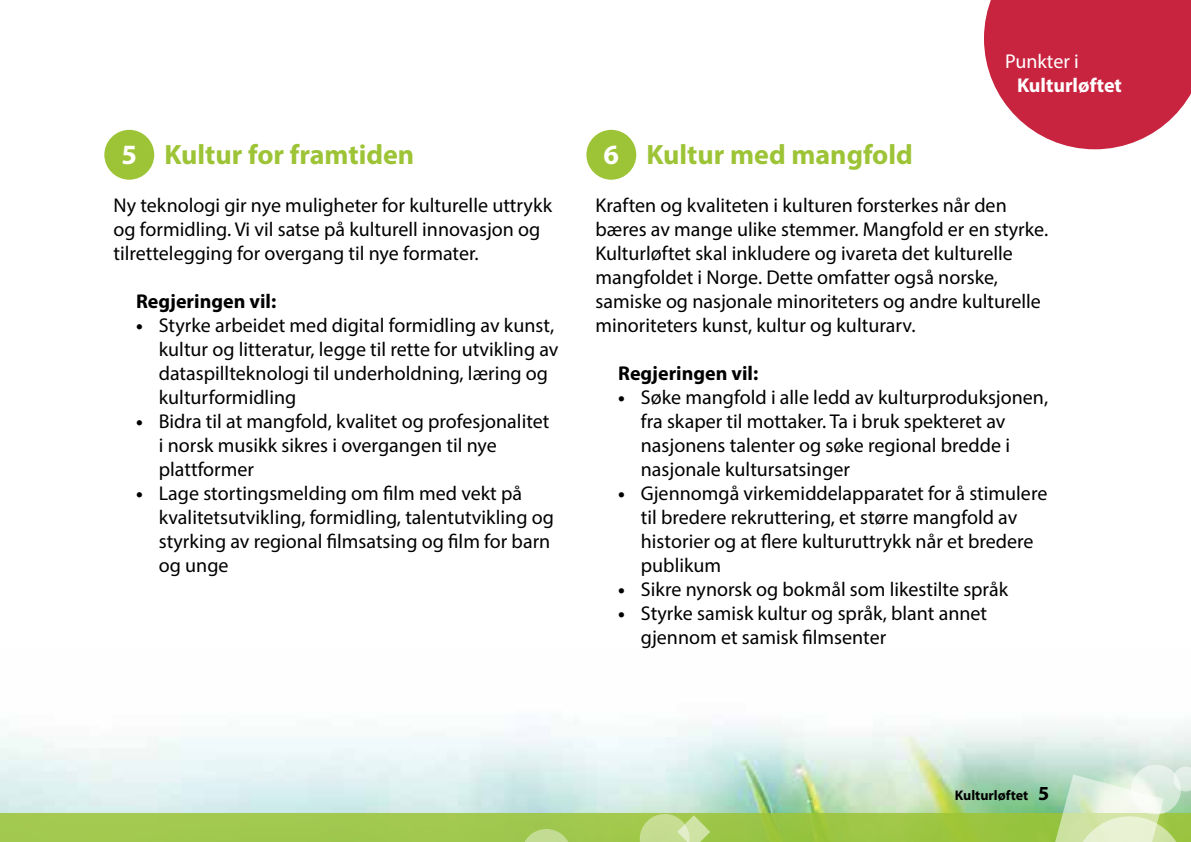
<style>
.page{position:relative;width:1191px;height:842px;background:#fff}
.page>*{position:absolute;margin:0;border:0;box-sizing:border-box;transform-origin:0 0}
.t1{font:700 28px "Myriad Pro";color:#9dc436}
.t2{font:20px/24px "Myriad Pro";color:#000}
.t3{font:700 20px "Myriad Pro";color:#000}
.t4{font:700 20px "Myriad Pro";color:#fff}
.t5{font:20px "Myriad Pro";color:#fff}
.t6{font:700 14px "Myriad";color:#000}
.s1{color:#fff}
.s2{font-weight:700}
.s3{font-size:20px}
</style>
<div class="page">
<img style="left:0;top:722px;width:1191px;height:92px">
<svg style="left:0;top:814px;width:1049px;height:28px;background:#9fc74a"></svg>
<svg style="left:521px;top:829px;width:50px;height:13px"></svg>
<svg style="left:1049px;top:766px;width:142px;height:76px;background:#cfe5bf"></svg>
<svg style="left:639px;top:814px;width:71px;height:28px;background:#c0d987"></svg>
<svg style="left:984px;top:0;width:207px;height:149px;background:#d04159"></svg>
<div style="left:104px;top:130px;width:50px;height:50px;background:#9dc436;border-radius:50%"></div>
<div style="left:586px;top:130px;width:50px;height:50px;background:#9dc436;border-radius:50%"></div>
<h1 class="t1" style="left:121px;top:136px;width:294px"><span class="s1">5</span> Kultur for framtiden</h1>
<p class="t2" style="left:113px;top:193px;width:440px">Ny teknologi gir nye muligheter for kulturelle uttrykk og formidling. Vi vil satse på kulturell innovasjon og tilrettelegging for overgang til nye formater.</p>
<p class="t3" style="left:136px;top:288px;width:142px">Regjeringen vil:</p>
<p class="t2" style="left:159px;top:313px;width:401px;text-indent:-23px"><span class="s2">•</span> Styrke arbeidet med digital formidling av kunst, kultur og litteratur, legge til rette for utvikling av dataspillteknologi til underholdning, læring og kulturformidling</p>
<p class="t2" style="left:159px;top:409px;width:392px;text-indent:-23px"><span class="s2">•</span> Bidra til at mangfold, kvalitet og profesjonalitet i norsk musikk sikres i overgangen til nye plattformer</p>
<p class="t2" style="left:159px;top:481px;width:397px;text-indent:-23px"><span class="s2">•</span> Lage stortingsmelding om film med vekt på kvalitetsutvikling, formidling, talentutvikling og styrking av regional filmsatsing og film for barn og unge</p>
<p class="t5" style="left:1005px;top:49px;width:75px">Punkter i</p>
<p class="t4" style="left:1017px;top:72px;width:106px">Kulturløftet</p>
<h1 class="t1" style="left:603px;top:136px;width:311px"><span class="s1">6</span> Kultur med mangfold</h1>
<p class="t2" style="left:595px;top:193px;width:454px">Kraften og kvaliteten i kulturen forsterkes når den bæres av mange ulike stemmer. Mangfold er en styrke.<br>Kulturløftet skal inkludere og ivareta det kulturelle mangfoldet i Norge. Dette omfatter også norske, samiske og nasjonale minoriteters og andre kulturelle minoriteters kunst, kultur og kulturarv.</p>
<p class="t3" style="left:618px;top:360px;width:142px">Regjeringen vil:</p>
<p class="t2" style="left:641px;top:385px;width:409px;text-indent:-23px"><span class="s2">•</span> Søke mangfold i alle ledd av kulturproduksjonen, fra skaper til mottaker. Ta i bruk spekteret av nasjonens talenter og søke regional bredde i nasjonale kultursatsinger</p>
<p class="t2" style="left:641px;top:481px;width:408px;text-indent:-23px"><span class="s2">•</span> Gjennomgå virkemiddelapparatet for å stimulere til bredere rekruttering, et større mangfold av historier og at flere kulturuttrykk når et bredere publikum</p>
<p class="t2" style="left:618px;top:577px;width:391px"><span class="s2">•</span> Sikre nynorsk og bokmål som likestilte språk</p>
<p class="t2" style="left:641px;top:601px;width:348px;text-indent:-23px"><span class="s2">•</span> Styrke samisk kultur og språk, blant annet gjennom et samisk filmsenter</p>
<p class="t6" style="left:955px;top:788px;width:96px">Kulturløftet <span class="s3">5</span></p>
</div>
